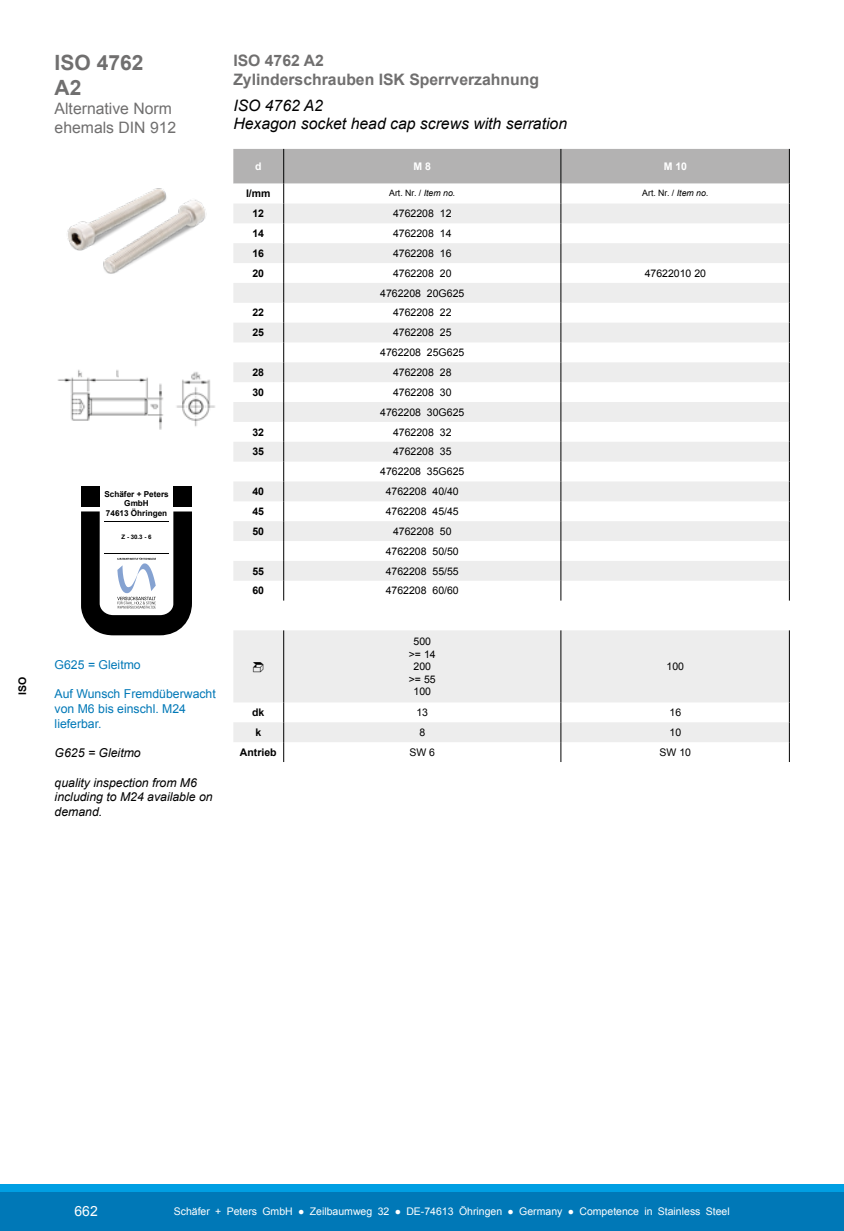
<style>
.page{position:relative;width:844px;height:1231px;background:#fff}
.page>*{position:absolute;margin:0;border:0;box-sizing:border-box;transform-origin:0 0}
.t1{font:700 21px/25.2px "Arial";color:#706f6f}
.t2{font:italic 15.75px/18.9px "Arial";color:#000}
.t3{font:700 15.75px/18.9px "Arial";color:#706f6f}
.t4{font:15.75px/18.9px "Arial";color:#706f6f}
.t5{font:14px "Arial";color:#fff}
.t6{font:italic 12.25px/14.7px "Arial";color:#000}
.t7{font:12.25px/14.7px "Arial";color:#0078b7}
.t8{font:10.5px/19.8px "Arial";color:#000;text-align:center}
.t9{font:10.5px "Arial";color:#fff}
.t10{font:700 10.5px "Arial";color:#000}
.t11{font:700 10.5px "Arial";color:#fff}
.t12{font:8.75px "Arial";color:#000}
.t13{font:700 8.22px/9.8px "Arial";color:#000;text-align:center}
.t14{font:700 6.12px "Arial";color:#000}
.s1{font-style:italic}
</style>
<div class="page">
<div style="left:0;top:1191px;width:843px;height:39px;background:#0078b7"></div>
<div style="left:0;top:1183px;width:843px;height:8px;background:#009fe3"></div>
<img style="left:67px;top:188px;width:139px;height:86px">
<img style="left:57px;top:369px;width:158px;height:61px">
<div style="left:81px;top:486px;width:19px;height:20px;background:#000"></div>
<div style="left:173px;top:486px;width:19px;height:20px;background:#000"></div>
<svg style="left:81px;top:511px;width:111px;height:124px"></svg>
<svg style="left:233px;top:149px;width:556px;height:613px"></svg>
<p class="t10" style="left:16px;top:695px;width:20px;rotate:-90deg">ISO</p>
<h1 class="t1" style="left:55px;top:50px;width:90px">ISO 4762<br>A2</h1>
<h2 class="t4" style="left:55px;top:99px;width:123px">Alternative Norm ehemals DIN 912</h2>
<p class="t13" style="left:104px;top:489px;width:66px">Schäfer + Peters<br>GmbH<br>74613 Öhringen</p>
<p class="t14" style="left:122px;top:533px;width:31px">Z - 30.3 - 6</p>
<p class="t7" style="left:55px;top:657px;width:88px">G625 = Gleitmo</p>
<p class="t7" style="left:55px;top:686px;width:163px">Auf Wunsch Fremdüberwacht von M6 bis einschl. M24 lieferbar.</p>
<p class="t6" style="left:55px;top:745px;width:88px">G625 = Gleitmo</p>
<p class="t6" style="left:55px;top:775px;width:159px">quality inspection from M6 including to M24 available on demand.</p>
<h2 class="t3" style="left:233px;top:51px;width:307px">ISO 4762 A2<br>Zylinderschrauben ISK Sperrverzahnung</h2>
<h2 class="t2" style="left:233px;top:96px;width:335px">ISO 4762 A2<br>Hexagon socket head cap screws with serration</h2>
<p class="t11" style="left:255px;top:159px;width:8px">d</p>
<p class="t11" style="left:413px;top:159px;width:19px">M 8</p>
<p class="t11" style="left:663px;top:159px;width:25px">M 10</p>
<p class="t10" style="left:246px;top:186px;width:26px">l/mm</p>
<p class="t12" style="left:389px;top:187px;width:68px">Art. Nr. / <span class="s1">Item no.</span></p>
<p class="t12" style="left:642px;top:187px;width:68px">Art. Nr. / <span class="s1">Item no.</span></p>
<p class="t10" style="left:252px;top:206px;width:13px">12</p>
<p class="t8" style="left:393px;top:204px;width:60px">4762208 12</p>
<p class="t10" style="left:252px;top:226px;width:13px">14</p>
<p class="t8" style="left:393px;top:223px;width:60px">4762208 14</p>
<p class="t10" style="left:252px;top:246px;width:13px">16</p>
<p class="t8" style="left:393px;top:243px;width:60px">4762208 16</p>
<p class="t10" style="left:252px;top:266px;width:13px">20</p>
<p class="t8" style="left:393px;top:263px;width:60px">4762208 20</p>
<p class="t8" style="left:644px;top:263px;width:63px">47622010 20</p>
<p class="t8" style="left:380px;top:283px;width:86px">4762208 20G625</p>
<p class="t10" style="left:252px;top:306px;width:13px">22</p>
<p class="t8" style="left:393px;top:303px;width:60px">4762208 22</p>
<p class="t10" style="left:252px;top:326px;width:13px">25</p>
<p class="t8" style="left:380px;top:323px;width:86px">4762208 25<br>4762208 25G625</p>
<p class="t10" style="left:252px;top:365px;width:13px">28</p>
<p class="t8" style="left:393px;top:362px;width:60px">4762208 28</p>
<p class="t10" style="left:252px;top:385px;width:13px">30</p>
<p class="t8" style="left:380px;top:382px;width:86px">4762208 30<br>4762208 30G625</p>
<p class="t10" style="left:252px;top:425px;width:13px">32</p>
<p class="t8" style="left:393px;top:422px;width:60px">4762208 32</p>
<p class="t10" style="left:252px;top:445px;width:13px">35</p>
<p class="t8" style="left:380px;top:442px;width:86px">4762208 35<br>4762208 35G625</p>
<p class="t10" style="left:252px;top:484px;width:13px">40</p>
<p class="t8" style="left:385px;top:481px;width:74px">4762208 40/40</p>
<p class="t10" style="left:252px;top:504px;width:13px">45</p>
<p class="t8" style="left:385px;top:501px;width:74px">4762208 45/45</p>
<p class="t10" style="left:252px;top:524px;width:13px">50</p>
<p class="t8" style="left:385px;top:521px;width:74px">4762208 50<br>4762208 50/50</p>
<p class="t10" style="left:252px;top:564px;width:13px">55</p>
<p class="t8" style="left:385px;top:561px;width:74px">4762208 55/55</p>
<p class="t10" style="left:252px;top:584px;width:13px">60</p>
<p class="t8" style="left:385px;top:581px;width:74px">4762208 60/60</p>
<p class="t8" style="left:409px;top:635px;width:28px;line-height:12.6px">500 &gt;= 14<br>200 &gt;= 55<br>100</p>
<p class="t8" style="left:666px;top:656px;width:19px">100</p>
<p class="t10" style="left:252px;top:705px;width:14px">dk</p>
<p class="t8" style="left:416px;top:702px;width:13px">13</p>
<p class="t8" style="left:669px;top:702px;width:13px">16</p>
<p class="t10" style="left:255px;top:725px;width:7px">k</p>
<p class="t8" style="left:419px;top:722px;width:7px">8</p>
<p class="t8" style="left:669px;top:722px;width:13px">10</p>
<p class="t10" style="left:240px;top:745px;width:38px">Antrieb</p>
<p class="t8" style="left:409px;top:742px;width:27px">SW 6</p>
<p class="t8" style="left:659px;top:742px;width:33px">SW 10</p>
<h3 class="t5" style="left:74px;top:1201px;width:25px">662</h3>
<p class="t9" style="left:174px;top:1204px;width:557px">Schäfer + Peters GmbH ● Zeilbaumweg 32 ● DE-74613 Öhringen ● Germany ● Competence in Stainless Steel</p>
</div>
